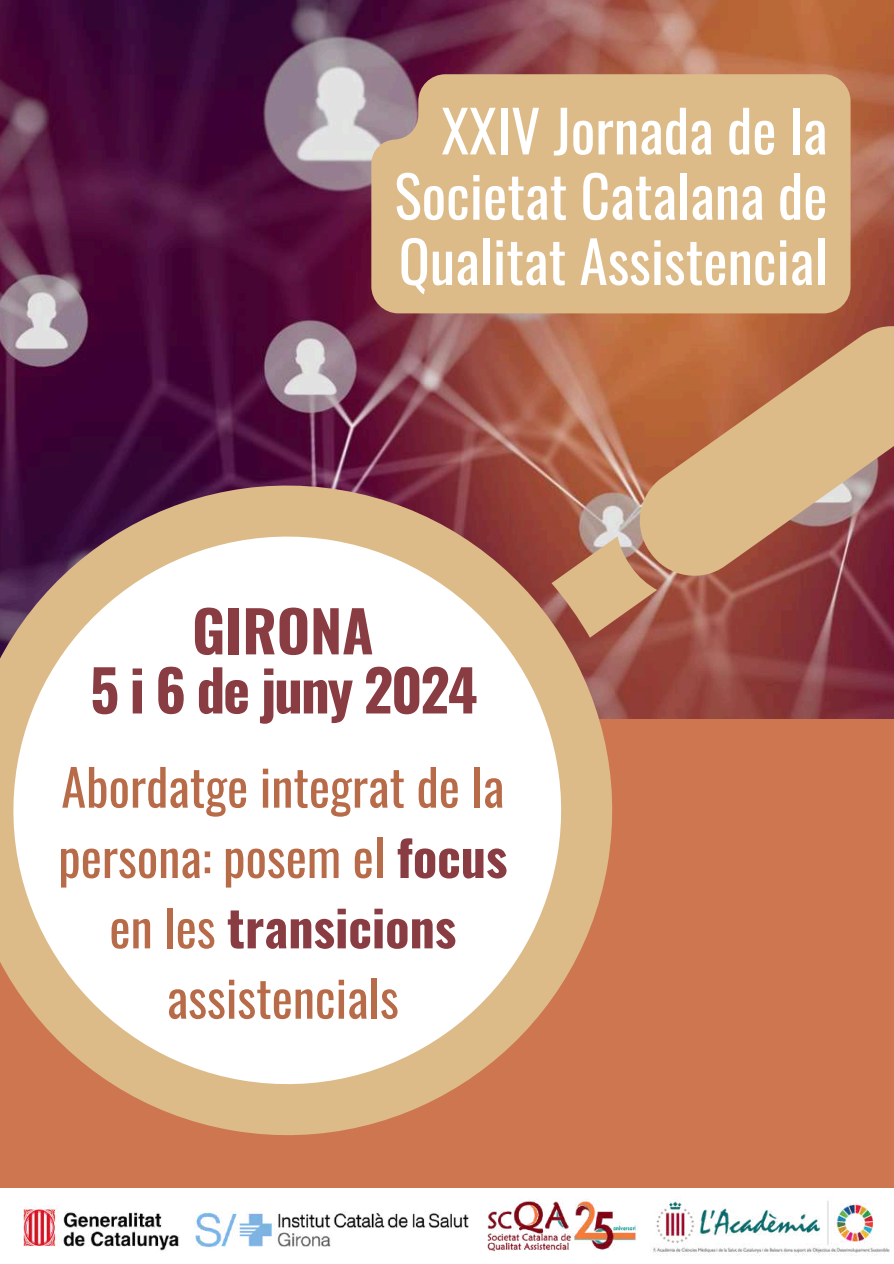
<style>
.page{position:relative;width:894px;height:1264px;background:#fff}
.page>*{position:absolute;margin:0;border:0;box-sizing:border-box;transform-origin:0 0}
.t1{font:57.6px/65.2px "Oswald";color:#fff;text-align:justify}
.t2{font:700 57px/59.1px "Oswald";letter-spacing:-.035em;color:#893c42;text-align:center}
.t3{font:50.25px/70.3px "Oswald";color:#b86b49;text-align:center}
.s1{font-weight:700;color:#893c42}
</style>
<div class="page">
<div style="left:0;top:0;width:893px;height:1263px;background:#cd764f"></div>
<img style="left:0;top:0;width:893px;height:719px">
<div style="left:371px;top:74px;width:479px;height:239px;background:#db8"></div>
<svg style="left:0;top:436px;width:661px;height:700px;fill:#fff"></svg>
<svg style="left:543px;top:526px;width:121px;height:121px"></svg>
<svg style="left:631px;top:284px;width:262px;height:328px"></svg>
<div style="left:0;top:1188px;width:893px;height:75px;background:#fff"></div>
<img style="left:23px;top:1206px;width:156px;height:45px">
<img style="left:195px;top:1211px;width:274px;height:37px">
<img style="left:487px;top:1200px;width:149px;height:52px">
<img style="left:653px;top:1200px;width:237px;height:55px">
<p class="t1" style="left:394px;top:96px;width:434px;text-indent:47px">XXIV Jornada de la Societat Catalana de Qualitat Assistencial</p>
<p class="t2" style="left:90px;top:599px;width:389px">GIRONA<br>5 i 6 de juny 2024</p>
<p class="t3" style="left:58px;top:749px;width:450px">Abordatge integrat de la persona: posem el <span class="s1">focus </span>en les <span class="s1">transicions </span>assistencials</p>
</div>
